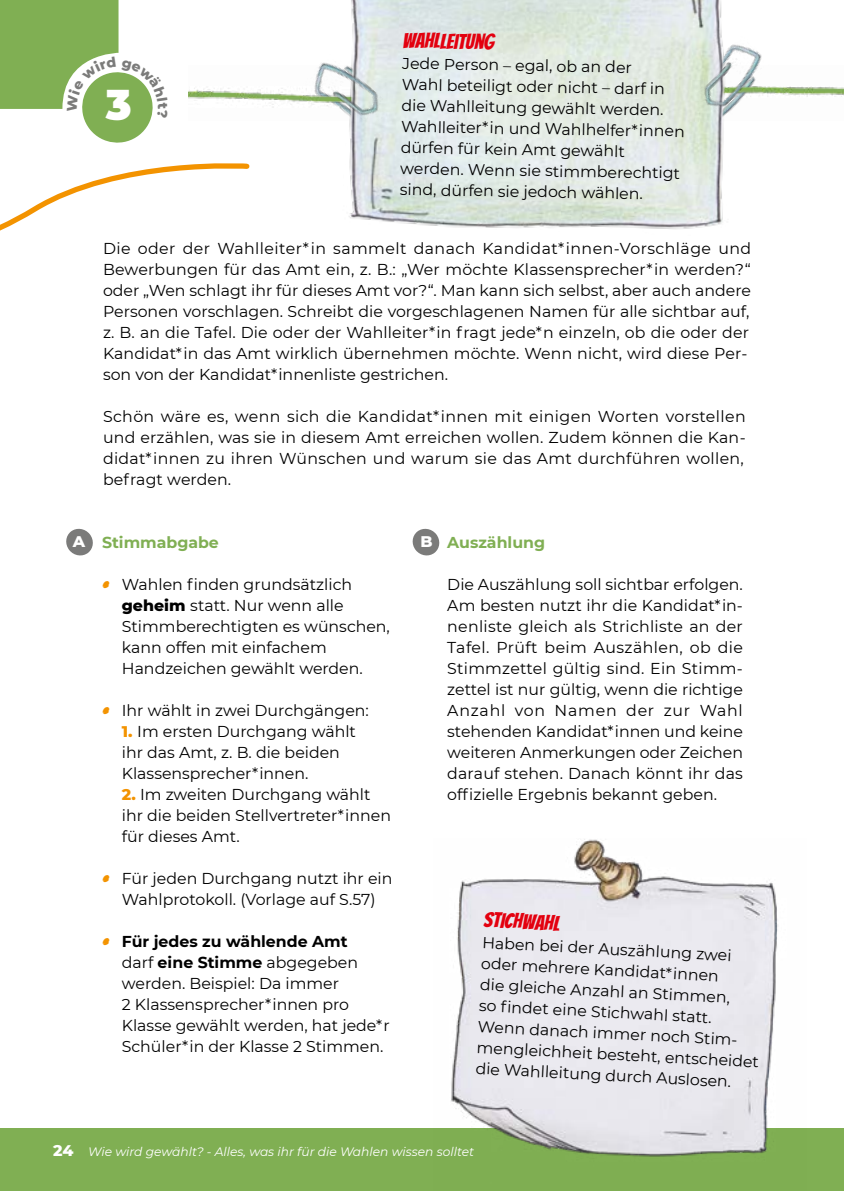
<style>
.page{position:relative;width:844px;height:1191px;background:#fff}
.page>*{position:absolute;margin:0;border:0;box-sizing:border-box;transform-origin:0 0}
.t1{font:900 42px "Montserrat";color:#fff}
.t2{font:21px "Bangers";color:#e3000f}
.t3{font:15.75px/21px "Montserrat";color:#000}
.t4{font:15.75px/21px "Montserrat";letter-spacing:.02em;color:#000}
.t5{font:700 15.75px "Montserrat";color:#80af53}
.t6{font:800 15.75px "Montserrat";color:#fff}
.t7{font:italic 12.25px "Montserrat";color:#fff}
.s1{font-family:"Flood Std";font-size:19.25px;color:#f39300}
.s2{font-weight:800}
.s3{font-weight:800;color:#f39300}
.s4{font-weight:700}
</style>
<div class="page">
<img style="left:252px;top:86px;width:591px;height:22px">
<div style="left:0;top:1128px;width:843px;height:63px;background:#80af53"></div>
<svg style="left:66px;top:528px;width:27px;height:28px"></svg>
<svg style="left:412px;top:528px;width:28px;height:28px"></svg>
<img style="left:349px;top:0;width:374px;height:229px">
<img style="left:312px;top:51px;width:105px;height:104px">
<img style="left:662px;top:40px;width:105px;height:105px">
<img style="left:451px;top:839px;width:327px;height:318px">
<svg style="left:0;top:88px;width:252px;height:143px"></svg>
<svg style="left:0;top:0;width:168px;height:165px"></svg>
<p class="t1" style="left:106px;top:74px;width:27px">3</p>
<p class="t2" style="left:403px;top:28px;width:93px;rotate:1deg">Wahlleitung</p>
<p class="t3" style="left:402px;top:52px;width:285px;rotate:1deg">Jede Person – egal, ob an der<br>Wahl beteiligt oder nicht – darf in die Wahlleitung gewählt werden.<br>Wahlleiter*in und Wahlhelfer*innen dürfen für kein Amt gewählt werden. Wenn sie stimmberechtigt sind, dürfen sie jedoch wählen.</p>
<p class="t3" style="left:103px;top:237px;width:649px">Die oder der Wahlleiter*in sammelt danach Kandidat*innen-Vorschläge und Bewerbungen für das Amt ein, z. B.: „Wer möchte Klassensprecher*in werden?“ oder „Wen schlagt ihr für dieses Amt vor?“. Man kann sich selbst, aber auch andere Personen vorschlagen. Schreibt die vorgeschlagenen Namen für alle sichtbar auf, z. B. an die Tafel. Die oder der Wahlleiter*in fragt jede*n einzeln, ob die oder der Kandidat*in das Amt wirklich übernehmen möchte. Wenn nicht, wird diese Per&shy;son von der Kandidat*innenliste gestrichen.</p>
<p class="t4" style="left:103px;top:405px;width:644px">Schön wäre es, wenn sich die Kandidat*innen mit einigen Worten vorstellen und erzählen, was sie in diesem Amt erreichen wollen. Zudem können die Kan&shy;didat*innen zu ihren Wünschen und warum sie das Amt durchführen wollen, befragt werden.</p>
<p class="t6" style="left:73px;top:530px;width:14px">A</p>
<p class="t5" style="left:102px;top:531px;width:118px">Stimmabgabe</p>
<p class="t6" style="left:420px;top:530px;width:14px">B</p>
<p class="t3" style="left:122px;top:573px;width:269px;text-indent:-20px"><span class="s1">•</span> Wahlen finden grundsätzlich <span class="s2">geheim</span> statt. Nur wenn alle<br>Stimmberechtigten es wünschen, kann offen mit einfachem<br>Handzeichen gewählt werden.</p>
<p class="t3" style="left:102px;top:699px;width:268px"><span class="s1">•</span> Ihr wählt in zwei Durchgängen:</p>
<p class="t3" style="left:122px;top:720px;width:235px"><span class="s3">1.</span> Im ersten Durchgang wählt ihr das Amt, z. B. die beiden<br>Klassensprecher*innen.</p>
<p class="t3" style="left:122px;top:783px;width:270px"><span class="s3">2.</span> Im zweiten Durchgang wählt ihr die beiden Stellvertreter*innen für dieses Amt.</p>
<p class="t3" style="left:102px;top:867px;width:292px;text-align:center"><span class="s1">•</span> Für jeden Durchgang nutzt ihr ein<br>Wahlprotokoll. (Vorlage auf S.57)</p>
<p class="t3" style="left:122px;top:930px;width:269px;text-indent:-20px"><span class="s1">•</span> <span class="s4">Für jedes zu wählende Amt<br></span>darf <span class="s4">eine Stimme</span> abgegeben werden. Beispiel: Da immer<br>2 Klassensprecher*innen pro<br>Klasse gewählt werden, hat jede*r<br>Schüler*in der Klasse 2 Stimmen.</p>
<p class="t5" style="left:447px;top:531px;width:99px">Auszählung</p>
<p class="t3" style="left:447px;top:573px;width:297px;text-align:justify">Die Auszählung soll sichtbar erfolgen.<br>Am besten nutzt ihr die Kandidat*in&shy;nenliste gleich als Strichliste an der Tafel. Prüft beim Auszählen, ob die Stimmzettel gültig sind. Ein Stimm&shy;zettel ist nur gültig, wenn die richtige Anzahl von Namen der zur Wahl stehenden Kandidat*innen und keine weiteren Anmerkungen oder Zeichen darauf stehen. Danach könnt ihr das offizielle Ergebnis bekannt geben.</p>
<p class="t2" style="left:484px;top:907px;width:78px;rotate:3deg">Stichwahl</p>
<p class="t3" style="left:482px;top:931px;width:284px;rotate:3deg">Haben bei der Auszählung zwei oder mehrere Kandidat*innen<br>die gleiche Anzahl an Stimmen,<br>so fi ndet eine Stichwahl statt.<br>Wenn danach immer noch Stim&shy;mengleichheit besteht, entscheidet die Wahlleitung durch Auslosen.</p>
<p class="t6" style="left:53px;top:1138px;width:22px">24</p>
<p class="t7" style="left:88px;top:1142px;width:387px">Wie wird gewählt? - Alles, was ihr für die Wahlen wissen solltet</p>
</div>
